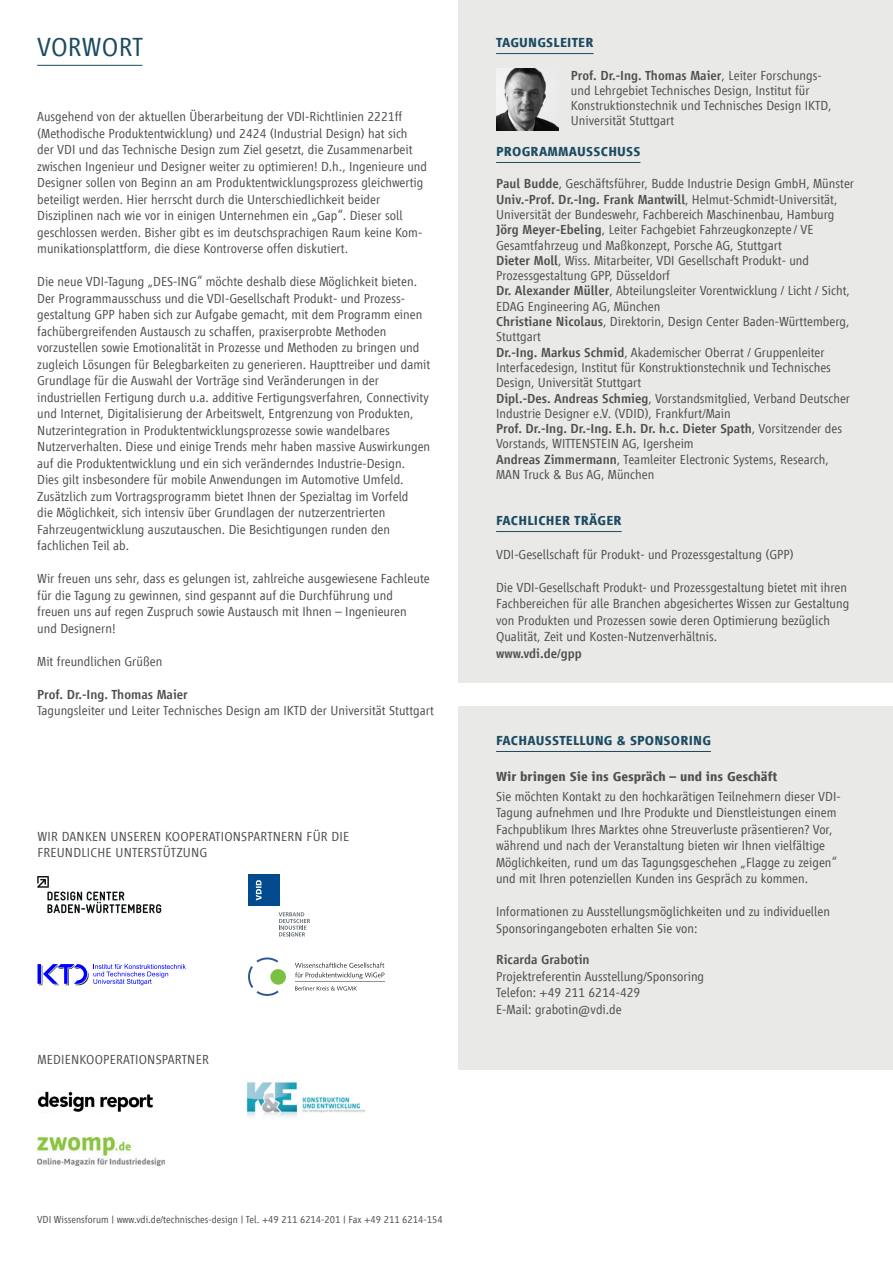
<style>
.page{position:relative;width:893px;height:1263px;background:#fff}
.page>*{position:absolute;margin:0;border:0;box-sizing:border-box;transform-origin:0 0}
.t1{font:300 27px "Vialog LT";letter-spacing:.01em;color:#1b4b61}
.t2{font:300 13.5px/16.5px "Vialog LT";color:#504f4e}
.t3{font:700 13.5px "Vialog LT";letter-spacing:.015em;color:#1b4b61}
.t4{font:500 13.5px "Vialog LT";color:#504f4e}
.t5{font:700 13.5px "Vialog LT";color:#504f4e}
.t6{font:300 10.5px "Vialog LT";color:#504f4e}
.s1{font-weight:500}
</style>
<div class="page">
<div style="left:459px;top:0;width:434px;height:682px;background:#e9e9e8"></div>
<svg style="left:37px;top:876px;width:124px;height:37px"></svg>
<img style="left:37px;top:1091px;width:115px;height:21px">
<svg style="left:38px;top:964px;width:148px;height:21px"></svg>
<svg style="left:279px;top:912px;width:31px;height:24px"></svg>
<div style="left:248px;top:874px;width:31px;height:31px;background:#004a8d"></div>
<svg style="left:256px;top:880px;width:5px;height:20px"></svg>
<img style="left:246px;top:1082px;width:119px;height:36px">
<svg style="left:295px;top:962px;width:89px;height:17px"></svg>
<svg style="left:295px;top:986px;width:62px;height:4px"></svg>
<div style="left:270px;top:969px;width:16px;height:16px;background:#7ac142;border-radius:50%"></div>
<svg style="left:248px;top:957px;width:31px;height:39px"></svg>
<hr style="left:295px;top:981px;width:89px;height:1px;background:#8c9196">
<img style="left:37px;top:1137px;width:128px;height:29px">
<hr style="left:496px;top:53px;width:98px;height:1px;background:#1b4b61">
<hr style="left:496px;top:162px;width:144px;height:1px;background:#1b4b61">
<hr style="left:496px;top:531px;width:126px;height:1px;background:#1b4b61">
<div style="left:459px;top:707px;width:434px;height:363px;background:#e9e9e8"></div>
<hr style="left:496px;top:751px;width:215px;height:1px;background:#1b4b61">
<img style="left:496px;top:68px;width:62px;height:62px">
<hr style="left:37px;top:65px;width:105px;height:1px;background:#1b4b61">
<h1 class="t1" style="left:37px;top:33px;width:107px">VORWORT</h1>
<p class="t2" style="left:37px;top:108px;width:391px">Ausgehend von der aktuellen Überarbeitung der VDI-Richtlinien 2221ff (Methodische Produktentwicklung) und 2424 (Industrial Design) hat sich der VDI und das Technische Design zum Ziel gesetzt, die Zusammenarbeit zwischen Ingenieur und Designer weiter zu optimieren! D.h., Ingenieure und Designer sollen von Beginn an am Produktentwicklungsprozess gleichwertig beteiligt werden. Hier herrscht durch die Unterschiedlichkeit beider Disziplinen nach wie vor in einigen Unternehmen ein „Gap“. Dieser soll geschlossen werden. Bisher gibt es im deutschsprachigen Raum keine Kom&shy;munikationsplattform, die diese Kontroverse offen diskutiert.</p>
<p class="t2" style="left:37px;top:273px;width:395px">Die neue VDI-Tagung „DES-ING“ möchte deshalb diese Möglichkeit bieten.<br>Der Programmausschuss und die VDI-Gesellschaft Produkt- und Prozess&shy;gestaltung GPP haben sich zur Aufgabe gemacht, mit dem Programm einen fachübergreifenden Austausch zu schaffen, praxiserprobte Methoden vorzustellen sowie Emotionalität in Prozesse und Methoden zu bringen und zugleich Lösungen für Belegbarkeiten zu generieren. Haupttreiber und damit Grundlage für die Auswahl der Vorträge sind Veränderungen in der industriellen Fertigung durch u.a. additive Fertigungsverfahren, Connectivity und Internet, Digitalisierung der Arbeitswelt, Entgrenzung von Produkten, Nutzerintegration in Produktentwicklungsprozesse sowie wandelbares Nutzerverhalten. Diese und einige Trends mehr haben massive Auswirkungen auf die Produktentwicklung und ein sich veränderndes Industrie-Design.<br>Dies gilt insbesondere für mobile Anwendungen im Automotive Umfeld.<br>Zusätzlich zum Vortragsprogramm bietet Ihnen der Spezialtag im Vorfeld<br>die Möglichkeit, sich intensiv über Grundlagen der nutzerzentrierten Fahrzeugentwicklung auszutauschen. Die Besichtigungen runden den fachlichen Teil ab.</p>
<p class="t2" style="left:37px;top:570px;width:394px">Wir freuen uns sehr, dass es gelungen ist, zahlreiche ausgewiesene Fachleute für die Tagung zu gewinnen, sind gespannt auf die Durchführung und<br>freuen uns auf regen Zuspruch sowie Austausch mit Ihnen – Ingenieuren und Designern!</p>
<p class="t2" style="left:37px;top:653px;width:127px">Mit freundlichen Grüßen</p>
<p class="t4" style="left:37px;top:687px;width:152px">Prof. Dr.-Ing. Thomas Maier</p>
<p class="t2" style="left:37px;top:702px;width:398px">Tagungsleiter und Leiter Technisches Design am IKTD der Universität Stuttgart</p>
<p class="t2" style="left:37px;top:828px;width:313px">WIR DANKEN UNSEREN KOOPERATIONSPARTNERN FÜR DIE<br>FREUNDLICHE UNTERSTÜTZUNG</p>
<p class="t2" style="left:37px;top:1051px;width:173px">MEDIENKOOPERATIONSPARTNER</p>
<p class="t3" style="left:496px;top:35px;width:99px">TAGUNGSLEITER</p>
<p class="t2" style="left:571px;top:67px;width:262px;line-height:15.3px"><span class="s1">Prof. Dr.-Ing. Thomas Maier</span>, Leiter Forschungs&shy;und Lehrgebiet Technisches Design, Institut für Konstruktionstechnik und Technisches Design IKTD, Universität Stuttgart</p>
<p class="t3" style="left:496px;top:144px;width:146px">PROGRAMMAUSSCHUSS</p>
<p class="t2" style="left:496px;top:176px;width:360px;line-height:15.3px"><span class="s1">Paul Budde</span>, Geschäftsführer, Budde Industrie Design GmbH, Münster <span class="s1">Univ.-Prof. Dr.-Ing. Frank Mantwill</span>, Helmut-Schmidt-Universität, Universität der Bundeswehr, Fachbereich Maschinenbau, Hamburg <span class="s1">Jörg Meyer-Ebeling</span>, Leiter Fachgebiet Fahrzeugkonzepte / VE Gesamtfahrzeug und Maßkonzept, Porsche AG, Stuttgart<br><span class="s1">Dieter Moll</span>, Wiss. Mitarbeiter, VDI Gesellschaft Produkt- und Prozessgestaltung GPP, Düsseldorf<br><span class="s1">Dr. Alexander Müller</span>, Abteilungsleiter Vorentwicklung / Licht / Sicht, EDAG Engineering AG, München<br><span class="s1">Christiane Nicolaus</span>, Direktorin, Design Center Baden-Württemberg, Stuttgart<br><span class="s1">Dr.-Ing. Markus Schmid</span>, Akademischer Oberrat / Gruppenleiter Interfacedesign, Institut für Konstruktionstechnik und Technisches Design, Universität Stuttgart<br><span class="s1">Dipl.-Des. Andreas Schmieg</span>, Vorstandsmitglied, Verband Deutscher Industrie Designer e.V. (VDID), Frankfurt/Main<br><span class="s1">Prof. Dr.-Ing. Dr.-Ing. E.h. Dr. h.c. Dieter Spath</span>, Vorsitzender des Vorstands, WITTENSTEIN AG, Igersheim<br><span class="s1">Andreas Zimmermann</span>, Teamleiter Electronic Systems, Research, MAN Truck &amp; Bus AG, München</p>
<p class="t3" style="left:496px;top:513px;width:127px">FACHLICHER TRÄGER</p>
<p class="t2" style="left:496px;top:546px;width:299px">VDI-Gesellschaft für Produkt- und Prozessgestaltung (GPP)</p>
<p class="t2" style="left:496px;top:579px;width:355px">Die VDI-Gesellschaft Produkt- und Prozessgestaltung bietet mit ihren Fachbereichen für alle Branchen abgesichertes Wissen zur Gestaltung von Produkten und Prozessen sowie deren Optimierung bezüglich Qualität, Zeit und Kosten-Nutzenverhältnis.</p>
<p class="t4" style="left:496px;top:646px;width:87px">www.vdi.de/gpp</p>
<p class="t3" style="left:496px;top:733px;width:217px">FACHAUSSTELLUNG &amp; SPONSORING</p>
<p class="t5" style="left:496px;top:769px;width:283px">Wir bringen Sie ins Gespräch – und ins Geschäft</p>
<p class="t2" style="left:496px;top:788px;width:346px">Sie möchten Kontakt zu den hochkarätigen Teilnehmern dieser VDI-Tagung aufnehmen und Ihre Produkte und Dienstleistungen einem Fachpublikum Ihres Marktes ohne Streuverluste präsentieren? Vor, während und nach der Veranstaltung bieten wir Ihnen vielfältige Möglichkeiten, rund um das Tagungsgeschehen „Flagge zu zeigen“ und mit Ihren potenziellen Kunden ins Gespräch zu kommen.</p>
<p class="t2" style="left:496px;top:903px;width:335px">Informationen zu Ausstellungsmöglichkeiten und zu individuellen<br>Sponsoringangeboten erhalten Sie von:</p>
<p class="t4" style="left:496px;top:952px;width:95px">Ricarda Grabotin</p>
<p class="t2" style="left:496px;top:968px;width:210px">Projektreferentin Ausstellung/Sponsoring<br>Telefon: +49 211 6214-429<br>E-Mail: grabotin@vdi.de</p>
<p class="t6" style="left:37px;top:1214px;width:407px">VDI Wissensforum | www.vdi.de/technisches-design | Tel. +49 211 6214-201 | Fax +49 211 6214-154</p>
</div>
